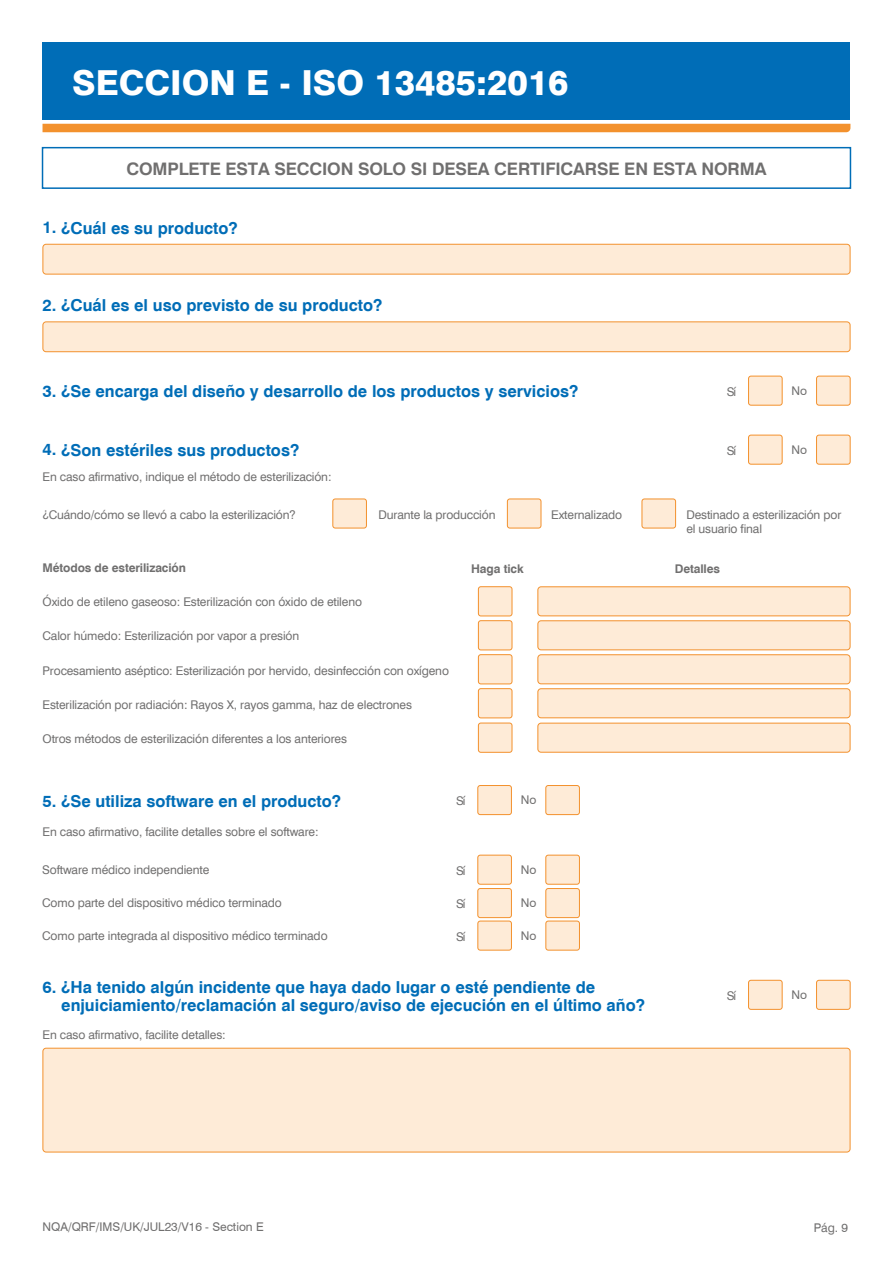
<style>
.page{position:relative;width:893px;height:1263px;background:#fff}
.page>*{position:absolute;margin:0;border:0;box-sizing:border-box;transform-origin:0 0}
.t1{font:800 34.5px "Swiss 721 BT";color:#fff}
.t2{font:700 17.25px "Swiss 721 BT";letter-spacing:-.01em;color:#706f6f}
.t3{font:700 16.5px/18px "Swiss 721 BT";color:#006db7}
.t4{font:12px/14.4px "Swiss 721 BT";letter-spacing:-.01em;color:#706f6f}
.t5{font:700 12px "Swiss 721 BT";letter-spacing:-.01em;color:#706f6f}
</style>
<div class="page">
<div style="left:43px;top:322px;width:807px;height:30px;background:#feebd7;border-radius:3px"></div>
<div style="left:43px;top:321px;width:807px;height:31px;border:1px solid #f3912d;border-radius:3px"></div>
<div style="left:748px;top:435px;width:34px;height:29px;background:#feebd7;border-radius:2px"></div>
<div style="left:748px;top:435px;width:34px;height:29px;border:1px solid #f3912d;border-radius:2px"></div>
<div style="left:816px;top:435px;width:34px;height:29px;background:#feebd7;border-radius:2px"></div>
<div style="left:816px;top:435px;width:34px;height:29px;border:1px solid #f3912d;border-radius:2px"></div>
<div style="left:333px;top:499px;width:33px;height:29px;background:#feebd7;border-radius:2px"></div>
<div style="left:333px;top:499px;width:34px;height:29px;border:1px solid #f3912d;border-radius:2px"></div>
<div style="left:507px;top:499px;width:34px;height:29px;background:#feebd7;border-radius:2px"></div>
<div style="left:507px;top:499px;width:34px;height:29px;border:1px solid #f3912d;border-radius:2px"></div>
<div style="left:642px;top:499px;width:34px;height:29px;background:#feebd7;border-radius:2px"></div>
<div style="left:642px;top:499px;width:34px;height:29px;border:1px solid #f3912d;border-radius:2px"></div>
<div style="left:538px;top:587px;width:312px;height:29px;background:#feebd7;border-radius:3px"></div>
<div style="left:537px;top:586px;width:313px;height:30px;border:1px solid #f3912d;border-radius:3px"></div>
<div style="left:478px;top:587px;width:34px;height:29px;background:#feebd7;border-radius:2px"></div>
<div style="left:478px;top:586px;width:34px;height:30px;border:1px solid #f3912d;border-radius:2px"></div>
<div style="left:538px;top:621px;width:312px;height:29px;background:#feebd7;border-radius:3px"></div>
<div style="left:537px;top:620px;width:313px;height:30px;border:1px solid #f3912d;border-radius:3px"></div>
<div style="left:478px;top:621px;width:34px;height:29px;background:#feebd7;border-radius:2px"></div>
<div style="left:478px;top:620px;width:34px;height:30px;border:1px solid #f3912d;border-radius:2px"></div>
<div style="left:538px;top:655px;width:312px;height:29px;background:#feebd7;border-radius:3px"></div>
<div style="left:537px;top:654px;width:313px;height:30px;border:1px solid #f3912d;border-radius:3px"></div>
<div style="left:478px;top:655px;width:34px;height:29px;background:#feebd7;border-radius:2px"></div>
<div style="left:478px;top:654px;width:34px;height:30px;border:1px solid #f3912d;border-radius:2px"></div>
<div style="left:538px;top:689px;width:312px;height:29px;background:#feebd7;border-radius:3px"></div>
<div style="left:537px;top:688px;width:313px;height:30px;border:1px solid #f3912d;border-radius:3px"></div>
<div style="left:478px;top:689px;width:34px;height:29px;background:#feebd7;border-radius:2px"></div>
<div style="left:478px;top:688px;width:34px;height:30px;border:1px solid #f3912d;border-radius:2px"></div>
<div style="left:538px;top:723px;width:312px;height:29px;background:#feebd7;border-radius:3px"></div>
<div style="left:537px;top:723px;width:313px;height:30px;border:1px solid #f3912d;border-radius:3px"></div>
<div style="left:478px;top:723px;width:34px;height:29px;background:#feebd7;border-radius:2px"></div>
<div style="left:478px;top:723px;width:34px;height:30px;border:1px solid #f3912d;border-radius:2px"></div>
<div style="left:478px;top:785px;width:33px;height:30px;background:#feebd7;border-radius:2px"></div>
<div style="left:477px;top:785px;width:35px;height:30px;border:1px solid #f3912d;border-radius:2px"></div>
<div style="left:546px;top:785px;width:33px;height:30px;background:#feebd7;border-radius:2px"></div>
<div style="left:545px;top:785px;width:35px;height:30px;border:1px solid #f3912d;border-radius:2px"></div>
<div style="left:478px;top:855px;width:33px;height:29px;background:#feebd7;border-radius:2px"></div>
<div style="left:477px;top:855px;width:35px;height:29px;border:1px solid #f3912d;border-radius:2px"></div>
<div style="left:546px;top:855px;width:33px;height:29px;background:#feebd7;border-radius:2px"></div>
<div style="left:545px;top:855px;width:35px;height:29px;border:1px solid #f3912d;border-radius:2px"></div>
<div style="left:478px;top:888px;width:33px;height:29px;background:#feebd7;border-radius:2px"></div>
<div style="left:477px;top:888px;width:35px;height:30px;border:1px solid #f3912d;border-radius:2px"></div>
<div style="left:546px;top:888px;width:33px;height:29px;background:#feebd7;border-radius:2px"></div>
<div style="left:545px;top:888px;width:35px;height:30px;border:1px solid #f3912d;border-radius:2px"></div>
<div style="left:478px;top:921px;width:33px;height:29px;background:#feebd7;border-radius:2px"></div>
<div style="left:478px;top:921px;width:34px;height:29px;border:1px solid #f3912d;border-radius:2px"></div>
<div style="left:546px;top:921px;width:33px;height:29px;background:#feebd7;border-radius:2px"></div>
<div style="left:546px;top:921px;width:34px;height:29px;border:1px solid #f3912d;border-radius:2px"></div>
<div style="left:43px;top:1048px;width:807px;height:104px;background:#feebd7;border-radius:3px"></div>
<div style="left:43px;top:1048px;width:807px;height:104px;border:1px solid #f3912d;border-radius:3px"></div>
<div style="left:43px;top:124px;width:807px;height:8px;background:#f3912d"></div>
<div style="left:43px;top:43px;width:807px;height:77px;background:#006db7"></div>
<div style="left:42px;top:147px;width:809px;height:42px;border:2px solid #006db7"></div>
<div style="left:748px;top:980px;width:34px;height:29px;background:#feebd7;border-radius:2px"></div>
<div style="left:748px;top:980px;width:34px;height:30px;border:1px solid #f3912d;border-radius:2px"></div>
<div style="left:816px;top:980px;width:34px;height:29px;background:#feebd7;border-radius:2px"></div>
<div style="left:816px;top:980px;width:34px;height:30px;border:1px solid #f3912d;border-radius:2px"></div>
<div style="left:43px;top:244px;width:807px;height:30px;background:#feebd7;border-radius:3px"></div>
<div style="left:43px;top:244px;width:807px;height:30px;border:1px solid #f3912d;border-radius:3px"></div>
<div style="left:748px;top:376px;width:34px;height:29px;background:#feebd7;border-radius:2px"></div>
<div style="left:748px;top:376px;width:34px;height:29px;border:1px solid #f3912d;border-radius:2px"></div>
<div style="left:816px;top:376px;width:34px;height:29px;background:#feebd7;border-radius:2px"></div>
<div style="left:816px;top:376px;width:34px;height:29px;border:1px solid #f3912d;border-radius:2px"></div>
<h1 class="t1" style="left:72px;top:62px;width:498px">SECCION E - ISO 13485:2016</h1>
<h2 class="t2" style="left:126px;top:158px;width:642px">COMPLETE ESTA SECCION SOLO SI DESEA CERTIFICARSE EN ESTA NORMA</h2>
<h3 class="t3" style="left:43px;top:219px;width:197px">1. ¿Cuál es su producto?</h3>
<h3 class="t3" style="left:43px;top:296px;width:341px">2. ¿Cuál es el uso previsto de su producto?</h3>
<h3 class="t3" style="left:43px;top:382px;width:537px">3. ¿Se encarga del diseño y desarrollo de los productos y servicios?</h3>
<p class="t4" style="left:727px;top:384px;width:11px">Sí</p>
<p class="t4" style="left:791px;top:383px;width:17px">No</p>
<h3 class="t3" style="left:43px;top:441px;width:258px">4. ¿Son estériles sus productos?</h3>
<p class="t4" style="left:727px;top:443px;width:11px">Sí</p>
<p class="t4" style="left:791px;top:442px;width:17px">No</p>
<p class="t4" style="left:43px;top:470px;width:291px">En caso afirmativo, indique el método de esterilización:</p>
<p class="t4" style="left:43px;top:507px;width:255px">¿Cuándo/cómo se llevó a cabo la esterilización?</p>
<p class="t4" style="left:378px;top:507px;width:119px">Durante la producción</p>
<p class="t4" style="left:551px;top:507px;width:73px">Externalizado</p>
<p class="t4" style="left:686px;top:507px;width:156px">Destinado a esterilización por el usuario final</p>
<p class="t5" style="left:43px;top:560px;width:145px">Métodos de esterilización</p>
<p class="t5" style="left:471px;top:562px;width:54px">Haga tick</p>
<p class="t5" style="left:675px;top:562px;width:47px">Detalles</p>
<p class="t4" style="left:43px;top:595px;width:321px">Óxido de etileno gaseoso: Esterilización con óxido de etileno</p>
<p class="t4" style="left:43px;top:629px;width:258px">Calor húmedo: Esterilización por vapor a presión</p>
<p class="t4" style="left:43px;top:663px;width:408px">Procesamiento aséptico: Esterilización por hervido, desinfección con oxígeno</p>
<p class="t4" style="left:43px;top:697px;width:371px">Esterilización por radiación: Rayos X, rayos gamma, haz de electrones</p>
<p class="t4" style="left:43px;top:731px;width:306px">Otros métodos de esterilización diferentes a los anteriores</p>
<h3 class="t3" style="left:43px;top:792px;width:300px">5. ¿Se utiliza software en el producto?</h3>
<p class="t4" style="left:456px;top:793px;width:11px">Sí</p>
<p class="t4" style="left:521px;top:793px;width:17px">No</p>
<p class="t4" style="left:43px;top:825px;width:278px">En caso afirmativo, facilite detalles sobre el software:</p>
<p class="t4" style="left:456px;top:863px;width:11px">Sí</p>
<p class="t4" style="left:521px;top:862px;width:17px">No</p>
<p class="t4" style="left:456px;top:896px;width:11px">Sí</p>
<p class="t4" style="left:521px;top:896px;width:17px">No</p>
<p class="t4" style="left:456px;top:929px;width:11px">Sí</p>
<p class="t4" style="left:521px;top:928px;width:17px">No</p>
<p class="t4" style="left:42px;top:863px;width:169px">Software médico independiente</p>
<p class="t4" style="left:42px;top:896px;width:241px">Como parte del dispositivo médico terminado</p>
<p class="t4" style="left:42px;top:929px;width:287px">Como parte integrada al dispositivo médico terminado</p>
<h3 class="t3" style="left:61px;top:978px;width:585px;text-indent:-19px">6. ¿Ha tenido algún incidente que haya dado lugar o esté pendiente de enjuiciamiento/reclamación al seguro/aviso de ejecución en el último año?</h3>
<p class="t4" style="left:43px;top:1027px;width:185px">En caso afirmativo, facilite detalles:</p>
<p class="t4" style="left:727px;top:988px;width:11px">Sí</p>
<p class="t4" style="left:791px;top:987px;width:17px">No</p>
<p class="t4" style="left:43px;top:1219px;width:223px">NQA/QRF/IMS/UK/JUL23/V16 - Section E</p>
<p class="t4" style="left:814px;top:1220px;width:36px">Pág. 9</p>
</div>
